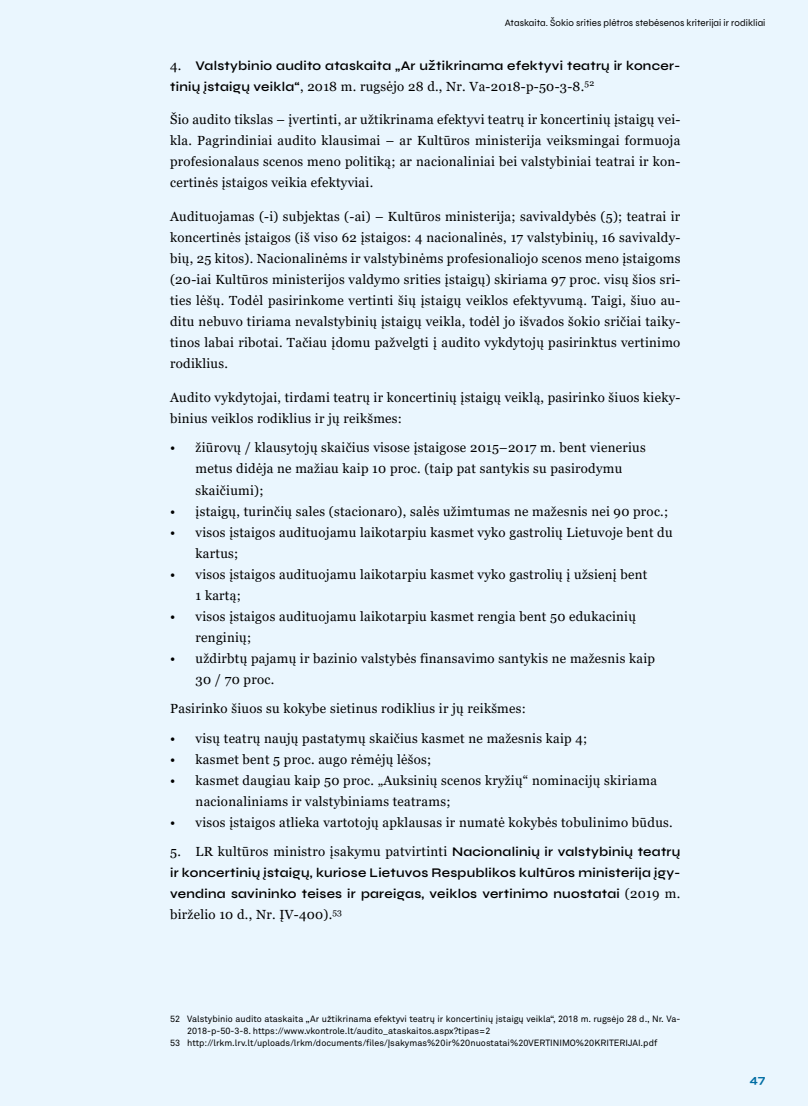
<style>
.page{position:relative;width:808px;height:1106px;background:#eaf6fe}
.page>*{position:absolute;margin:0;border:0;box-sizing:border-box;transform-origin:0 0}
.t1{font:13.2px/21px "Georgia";letter-spacing:.02em;color:#000}
.t2{font:600 13.2px/21px "Syne";letter-spacing:.02em;color:#000}
.t3{font:700 12px "Syne";color:#006da3}
.t4{font:9.75px "Syne";letter-spacing:.005em;color:#000}
.t5{font:9px "Akkurat Pro";color:#000}
.s1{font-family:"Georgia";font-weight:400}
.s2{font-family:"Syne";font-weight:600}
</style>
<div class="page">
<p class="t4" style="left:505px;top:17px;width:262px">Ataskaita. Šokio srities plėtros stebėsenos kriterijai ir rodikliai</p>
<p class="t2" style="left:170px;top:54px;width:512px"><span class="s1">4.</span> Valstybinio audito ataskaita „Ar užtikrinama efektyvi teatrų ir koncer-</p>
<p class="t1" style="left:170px;top:76px;width:426px"><span class="s2">tinių įstaigų veikla“</span>, 2018 m. rugsėjo 28 d., Nr. Va-2018-p-50-3-8.<sup>52</sup></p>
<p class="t1" style="left:170px;top:109px;width:512px;text-align:justify">Šio audito tikslas – įvertinti, ar užtikrinama efektyvi teatrų ir koncertinių įstaigų vei&shy;kla. Pagrindiniai audito klausimai – ar Kultūros ministerija veiksmingai formuoja profesionalaus scenos meno politiką; ar nacionaliniai bei valstybiniai teatrai ir kon&shy;certinės įstaigos veikia efektyviai.</p>
<p class="t1" style="left:170px;top:206px;width:512px;text-align:justify">Audituojamas (-i) subjektas (-ai) – Kultūros ministerija; savivaldybės (5); teatrai ir koncertinės įstaigos (iš viso 62 įstaigos: 4 nacionalinės, 17 valstybinių, 16 savivaldy&shy;bių, 25 kitos). Nacionalinėms ir valstybinėms profesionaliojo scenos meno įstaigoms (20-iai Kultūros ministerijos valdymo srities įstaigų) skiriama 97 proc. visų šios sri&shy;ties lėšų. Todėl pasirinkome vertinti šių įstaigų veiklos efektyvumą. Taigi, šiuo au&shy;ditu nebuvo tiriama nevalstybinių įstaigų veikla, todėl jo išvados šokio sričiai taiky&shy;tinos labai ribotai. Tačiau įdomu pažvelgti į audito vykdytojų pasirinktus vertinimo rodiklius.</p>
<p class="t1" style="left:170px;top:387px;width:512px">Audito vykdytojai, tirdami teatrų ir koncertinių įstaigų veiklą, pasirinko šiuos kieky&shy;binius veiklos rodiklius ir jų reikšmes:</p>
<p class="t1" style="left:196px;top:438px;width:452px;text-indent:-26px">• žiūrovų / klausytojų skaičius visose įstaigose 2015–2017 m. bent vienerius metus didėja ne mažiau kaip 10 proc. (taip pat santykis su pasirodymu skaičiumi);</p>
<p class="t1" style="left:170px;top:501px;width:500px">• įstaigų, turinčių sales (stacionaro), salės užimtumas ne mažesnis nei 90 proc.;</p>
<p class="t1" style="left:196px;top:522px;width:479px;text-indent:-26px">• visos įstaigos audituojamu laikotarpiu kasmet vyko gastrolių Lietuvoje bent du kartus;</p>
<p class="t1" style="left:196px;top:564px;width:453px;text-indent:-26px">• visos įstaigos audituojamu laikotarpiu kasmet vyko gastrolių į užsienį bent<br>1 kartą;</p>
<p class="t1" style="left:196px;top:606px;width:442px;text-indent:-26px">• visos įstaigos audituojamu laikotarpiu kasmet rengia bent 50 edukacinių renginių;</p>
<p class="t1" style="left:196px;top:648px;width:461px;text-indent:-26px">• uždirbtų pajamų ir bazinio valstybės finansavimo santykis ne mažesnis kaip<br>30 / 70 proc.</p>
<p class="t1" style="left:170px;top:698px;width:357px">Pasirinko šiuos su kokybe sietinus rodiklius ir jų reikšmes:</p>
<p class="t1" style="left:170px;top:728px;width:419px">• visų teatrų naujų pastatymų skaičius kasmet ne mažesnis kaip 4;</p>
<p class="t1" style="left:170px;top:749px;width:263px">• kasmet bent 5 proc. augo rėmėjų lėšos;</p>
<p class="t1" style="left:196px;top:770px;width:463px;text-indent:-26px">• kasmet daugiau kaip 50 proc. „Auksinių scenos kryžių“ nominacijų skiriama nacionaliniams ir valstybiniams teatrams;</p>
<p class="t1" style="left:170px;top:812px;width:504px">• visos įstaigos atlieka vartotojų apklausas ir numatė kokybės tobulinimo būdus.</p>
<p class="t1" style="left:170px;top:841px;width:512px">5. LR kultūros ministro įsakymu patvirtinti <span class="s2">Nacionalinių ir valstybinių teatrų</span></p>
<p class="t2" style="left:170px;top:862px;width:512px">ir koncertinių įstaigų, kuriose Lietuvos Respublikos kultūros ministerija įgy&shy;vendina savininko teises ir pareigas, veiklos vertinimo nuostatai <span class="s1">(2019 m.</span></p>
<p class="t1" style="left:170px;top:904px;width:173px">birželio 10 d., Nr. ĮV-400).<sup>53</sup></p>
<p class="t5" style="left:170px;top:1014px;width:512px">52 Valstybinio audito ataskaita „Ar užtikrinama efektyvi teatrų ir koncertinių įstaigų veikla“, 2018 m. rugsėjo 28 d., Nr. Va-</p>
<p class="t5" style="left:187px;top:1026px;width:305px">2018-p-50-3-8. https://www.vkontrole.lt/audito_ataskaitos.aspx?tipas=2</p>
<p class="t5" style="left:170px;top:1038px;width:489px">53 http://lrkm.lrv.lt/uploads/lrkm/documents/files/Įsakymas%20ir%20nuostatai%20VERTINIMO%20KRITERIJAI.pdf</p>
<p class="t3" style="left:749px;top:1071px;width:18px">47</p>
</div>
